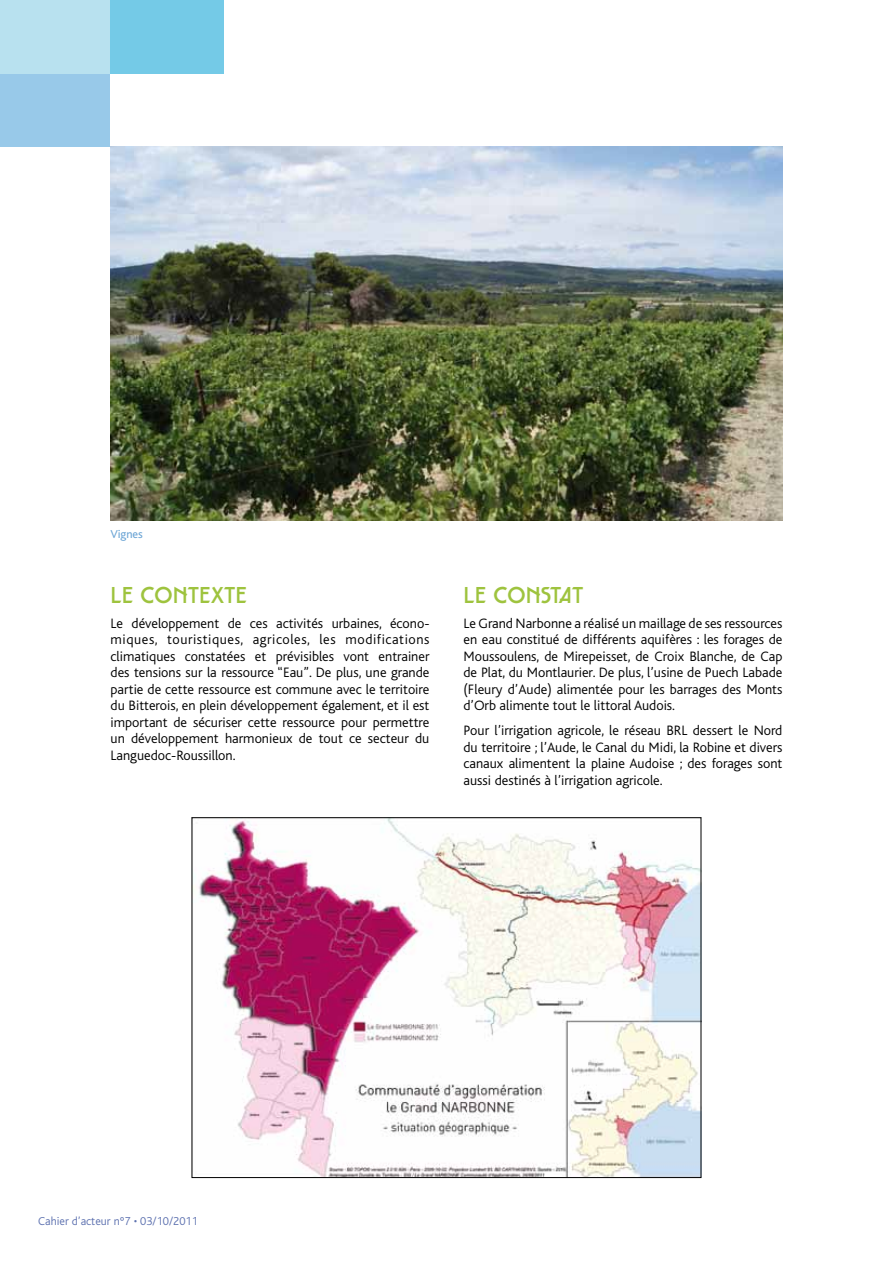
<style>
.page{position:relative;width:893px;height:1263px;background:#fff}
.page>*{position:absolute;margin:0;border:0;box-sizing:border-box;transform-origin:0 0}
.t1{font:22.5px "Taut";color:#9ec33e}
.t2{font:300 14.25px/16.5px "Bliss";color:#000;text-align:justify}
.t3{font:300 12px "Bliss";color:#5e72b0}
.t4{font:12px "Bliss";color:#6ca5d5}
</style>
<div class="page">
<div style="left:0;top:0;width:111px;height:74px;background:#b8e1ef"></div>
<div style="left:0;top:74px;width:110px;height:73px;background:#98c9e9"></div>
<div style="left:110px;top:0;width:114px;height:74px;background:#74cae7"></div>
<img style="left:111px;top:147px;width:671px;height:374px">
<img style="left:198px;top:819px;width:501px;height:357px">
<p class="t4" style="left:111px;top:527px;width:34px">Vignes</p>
<h1 class="t1" style="left:111px;top:582px;width:138px">LE CONTEXTE</h1>
<p class="t2" style="left:111px;top:615px;width:320px">Le développement de ces activités urbaines, écono&shy;miques, touristiques, agricoles, les modifications climatiques constatées et prévisibles vont entrainer des tensions sur la ressource “Eau”. De plus, une grande partie de cette ressource est commune avec le territoire du Bitterois, en plein développement également, et il est important de sécuriser cette ressource pour permettre un développement harmonieux de tout ce secteur du Languedoc-Roussillon.</p>
<h1 class="t1" style="left:463px;top:582px;width:121px">LE CONSTAT</h1>
<p class="t2" style="left:463px;top:615px;width:320px">Le Grand Narbonne a réalisé un maillage de ses ressources en eau constitué de différents aquifères : les forages de Moussoulens, de Mirepeisset, de Croix Blanche, de Cap de Plat, du Montlaurier. De plus, l’usine de Puech Labade (Fleury d’Aude) alimentée pour les barrages des Monts d’Orb alimente tout le littoral Audois.</p>
<p class="t2" style="left:463px;top:722px;width:320px">Pour l’irrigation agricole, le réseau BRL dessert le Nord du territoire ; l’Aude, le Canal du Midi, la Robine et divers canaux alimentent la plaine Audoise ; des forages sont aussi destinés à l’irrigation agricole.</p>
<p class="t3" style="left:38px;top:1214px;width:161px">Cahier d’acteur n°7 • 03/10/2011</p>
</div>
